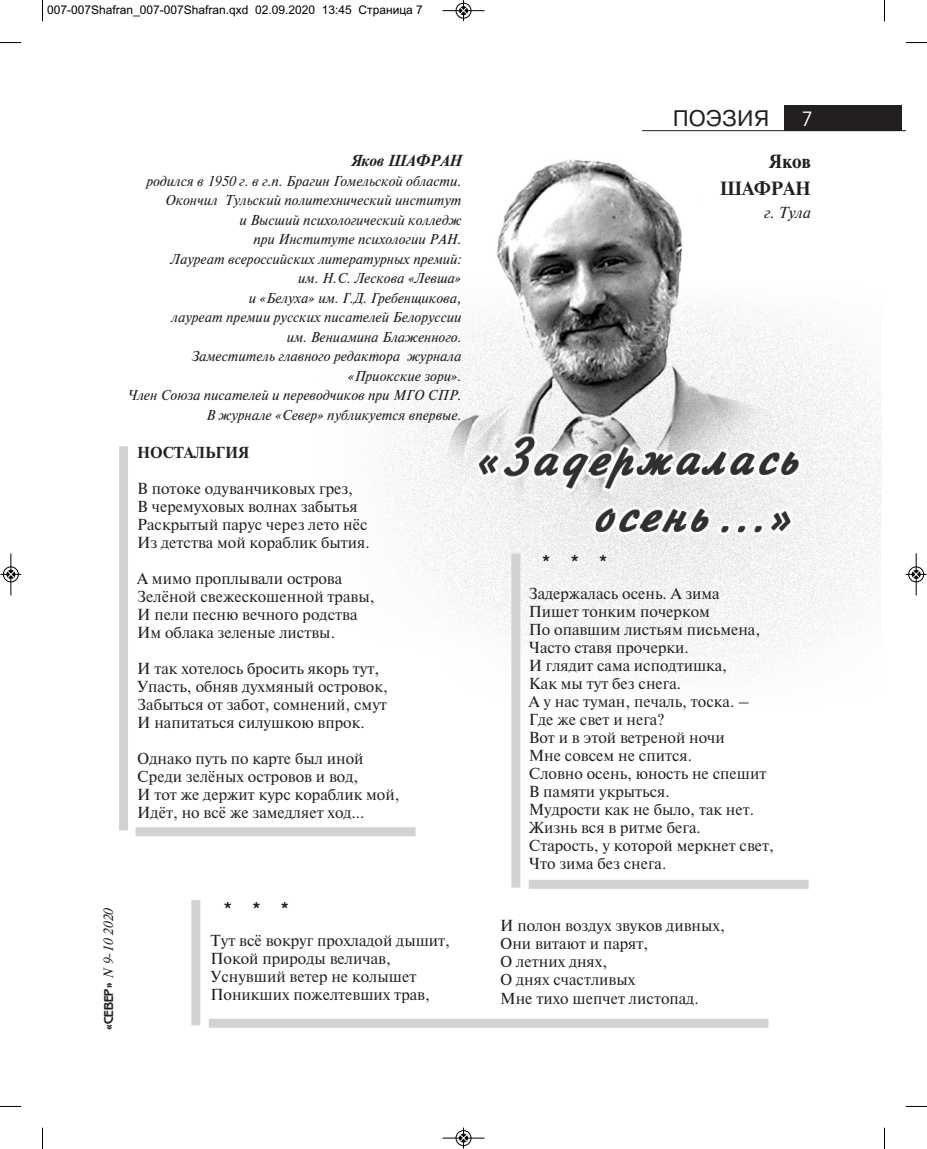
<style>
.page{position:relative;width:927px;height:1149px;background:#fff}
.page>*{position:absolute;margin:0;border:0;box-sizing:border-box;transform-origin:0 0}
.t1{font:22.5px "Pragmatica C";color:#231f20}
.t2{font:700 19.5px "Pragmatica C";color:#231f20}
.t3{font:19.5px "Avant Garde Gothic C";color:#fff}
.t4{font:700 18px/27px "Newton C";color:#231f20;text-align:right}
.t5{font:15px/18px "Newton C";color:#231f20}
.t6{font:italic 700 15px "Newton C";color:#231f20}
.t7{font:700 15px "Newton C";color:#231f20}
.t8{font:italic 15px "Newton C";color:#231f20}
.t9{font:italic 13.5px/19.5px "Newton C";color:#231f20;text-align:right}
.t10{font:italic 12.75px "Newton C";color:#231f20}
.t11{font:12px "Arial";color:#000}
.s1{font-family:"Benguiat Gothic C";font-weight:700;font-style:normal}
</style>
<div class="page">
<div style="left:785px;top:105px;width:117px;height:26px;background:#231f20"></div>
<hr style="left:642px;top:130px;width:264px;height:1px;background:#231f20">
<img style="left:119px;top:159px;width:762px;height:695px">
<div style="left:119px;top:446px;width:9px;height:384px;background:#d1d2d4"></div>
<div style="left:511px;top:553px;width:9px;height:334px;background:#d1d2d4"></div>
<div style="left:191px;top:899px;width:9px;height:126px;background:#d1d2d4"></div>
<div style="left:136px;top:827px;width:280px;height:9px;background:#d1d2d4"></div>
<div style="left:529px;top:879px;width:280px;height:9px;background:#d1d2d4"></div>
<div style="left:209px;top:1018px;width:559px;height:9px;background:#d1d2d4"></div>
<svg style="left:42px;top:0;width:1px;height:21px"></svg>
<svg style="left:0;top:42px;width:21px;height:1px"></svg>
<svg style="left:884px;top:0;width:1px;height:21px"></svg>
<svg style="left:906px;top:42px;width:21px;height:1px"></svg>
<svg style="left:42px;top:1127px;width:1px;height:21px"></svg>
<svg style="left:0;top:1105px;width:21px;height:1px"></svg>
<svg style="left:884px;top:1127px;width:1px;height:21px"></svg>
<svg style="left:906px;top:1105px;width:21px;height:1px"></svg>
<div style="left:456px;top:3px;width:15px;height:16px;border:1px solid #fff;border-radius:50%"></div>
<hr style="left:442px;top:10px;width:42px;height:1px;background:#000">
<div style="left:456px;top:3px;width:15px;height:15px;border:1px solid #000;border-radius:50%"></div>
<svg style="left:460px;top:0;width:7px;height:21px"></svg>
<hr style="left:442px;top:1137px;width:42px;height:1px;background:#000">
<div style="left:456px;top:1129px;width:15px;height:16px;border:1px solid #000;border-radius:50%"></div>
<svg style="left:460px;top:1127px;width:7px;height:21px"></svg>
<hr style="left:11px;top:553px;width:1px;height:42px;background:#000">
<div style="left:3px;top:566px;width:16px;height:16px;border:1px solid #000;border-radius:50%"></div>
<svg style="left:0;top:570px;width:21px;height:8px"></svg>
<hr style="left:916px;top:553px;width:1px;height:42px;background:#000">
<div style="left:908px;top:566px;width:16px;height:16px;border:1px solid #000;border-radius:50%"></div>
<svg style="left:906px;top:570px;width:21px;height:8px"></svg>
<p class="t11" style="left:47px;top:2px;width:377px">007-007Shafran_007-007Shafran.qxd 02.09.2020 13:45 Страница 7</p>
<p class="t6" style="left:351px;top:152px;width:112px">Яков ШАФРАН</p>
<p class="t9" style="left:127px;top:171px;width:335px">родился в 1950 г. в г.п. Брагин Гомельской области.<br>Окончил Тульский политехнический институт<br>и Высший психологический колледж<br>при Институте психологии РАН.<br>Лауреат всероссийских литературных премий:<br>им. Н.С. Лескова «Левша»<br>и «Белуха» им. Г.Д. Гребенщикова,<br>лауреат премии русских писателей Белоруссии<br>им. Вениамина Блаженного.<br>Заместитель главного редактора журнала «Приокские зори».<br>Член Союза писателей и переводчиков при МГО СПР.<br>В журнале «Север» публикуется впервые.</p>
<p class="t7" style="left:137px;top:444px;width:114px">НОСТАЛЬГИЯ</p>
<p class="t5" style="left:137px;top:480px;width:234px">В потоке одуванчиковых грез,<br>В черемуховых волнах забытья<br>Раскрытый парус через лето нёс<br>Из детства мой кораблик бытия.</p>
<p class="t5" style="left:137px;top:570px;width:239px">А мимо проплывали острова<br>Зелёной свежескошенной травы,<br>И пели песню вечного родства<br>Им облака зеленые листвы.</p>
<p class="t5" style="left:137px;top:660px;width:252px">И так хотелось бросить якорь тут,<br>Упасть, обняв духмяный островок,<br>Забыться от забот, сомнений, смут<br>И напитаться силушкою впрок.</p>
<p class="t5" style="left:137px;top:749px;width:264px">Однако путь по карте был иной<br>Среди зелёных островов и вод,<br>И тот же держит курс кораблик мой,<br>Идёт, но всё же замедляет ход…</p>
<p class="t10" style="left:101px;top:1029px;width:122px;rotate:-90deg"><span class="s1">«CEBEP»</span> N 9-10 2020</p>
<h2 class="t2" style="left:223px;top:897px;width:68px">***</h2>
<p class="t5" style="left:210px;top:931px;width:241px">Тут всё вокруг прохладой дышит,<br>Покой природы величав,<br>Уснувший ветер не колышет<br>Поникших пожелтевших трав,</p>
<h1 class="t1" style="left:673px;top:105px;width:98px">ПOЭЗИЯ</h1>
<h2 class="t3" style="left:802px;top:107px;width:12px">7</h2>
<p class="t4" style="left:720px;top:148px;width:93px">Яков<br>ШАФРАН</p>
<p class="t8" style="left:764px;top:204px;width:48px">г. Тула</p>
<h2 class="t2" style="left:541px;top:550px;width:68px">***</h2>
<p class="t5" style="left:529px;top:585px;width:247px">Задержалась осень. А зима<br>Пишет тонким почерком<br>По опавшим листьям письмена,<br>Часто ставя прочерки.<br>И глядит сама исподтишка,<br>Как мы тут без снега.<br>А у нас туман, печаль, тоска. –<br>Где же свет и нега?<br>Вот и в этой ветреной ночи<br>Мне совсем не спится.<br>Словно осень, юность не спешит<br>В памяти укрыться.<br>Мудрости как не было, так нет.<br>Жизнь вся в ритме бега.<br>Старость, у которой меркнет свет,<br>Что зима без снега.</p>
<p class="t5" style="left:500px;top:916px;width:226px">И полон воздух звуков дивных,<br>Они витают и парят,<br>О летних днях,<br>О днях счастливых<br>Мне тихо шепчет листопад.</p>
</div>
